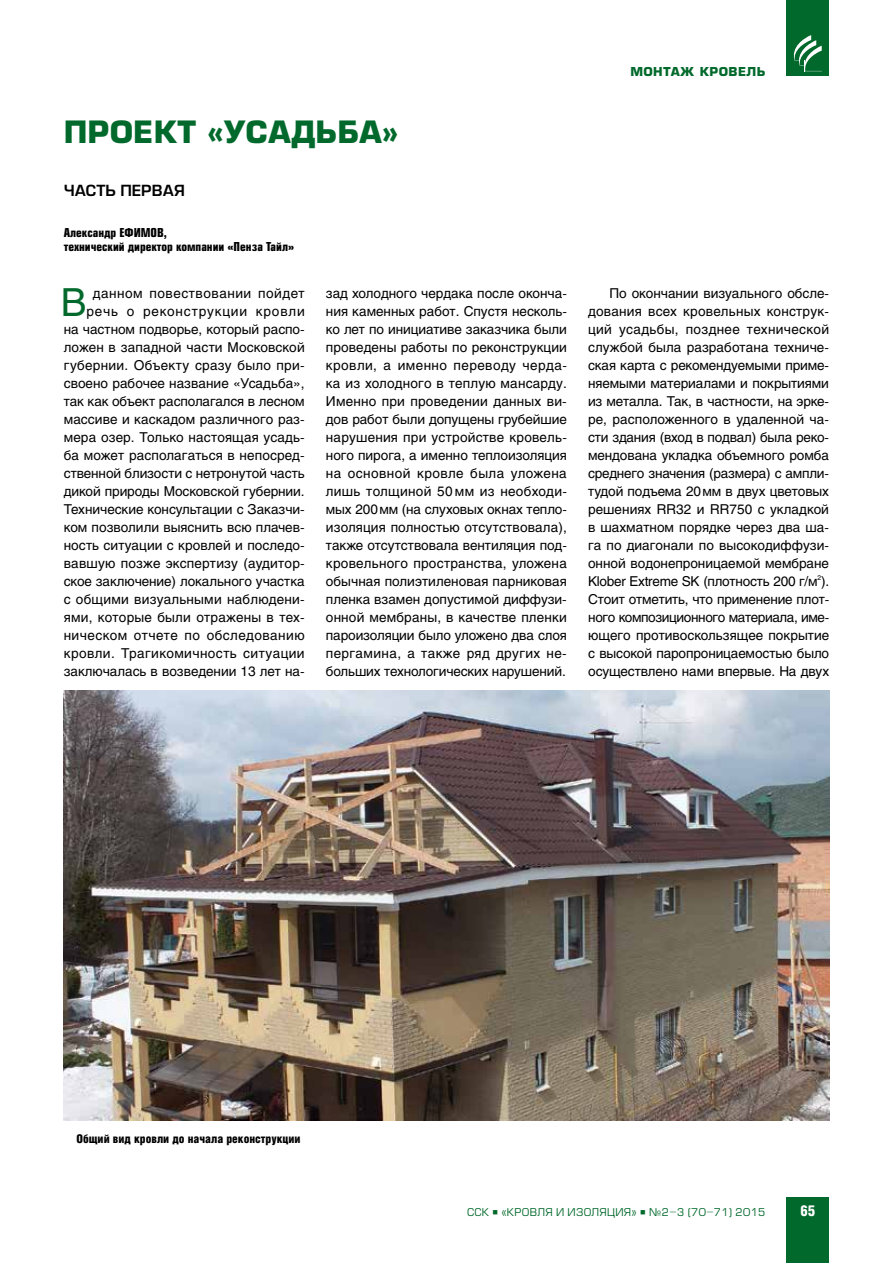
<style>
.page{position:relative;width:893px;height:1263px;background:#fff}
.page>*{position:absolute;margin:0;border:0;box-sizing:border-box;transform-origin:0 0}
.t1{font:38.25px "Helios";color:#00692b}
.t2{font:700 30px "Europe";color:#00692b}
.t3{font:15px "Europe Demi";color:#000}
.t4{font:900 15px "Helios Cond";color:#fff}
.t5{font:13.5px/18px "Helios";color:#000;text-align:justify}
.t6{font:700 12px/14.4px "Europe Cond";color:#000}
.t7{font:900 12px "Helios Cond";color:#000}
.t8{font:700 12px "Europe";letter-spacing:.03em;color:#00692b}
.t9{font:10.5px "Europe";letter-spacing:.03em;color:#00692b}
</style>
<div class="page">
<div style="left:786px;top:1197px;width:43px;height:66px;background:#00692b"></div>
<div style="left:786px;top:0;width:43px;height:76px;background:#00692b"></div>
<svg style="left:794px;top:35px;width:28px;height:36px"></svg>
<img style="left:64px;top:690px;width:765px;height:431px">
<p class="t8" style="left:630px;top:64px;width:137px">монтаж кровель</p>
<h2 class="t2" style="left:64px;top:114px;width:337px">ПРОЕКТ «УСАДЬБА»</h2>
<p class="t3" style="left:64px;top:182px;width:123px">ЧАСТЬ ПЕРВАЯ</p>
<p class="t6" style="left:64px;top:225px;width:232px">Александр Ефимов,<br>технический директор компании «Пенза Тайл»</p>
<h1 class="t1" style="left:61px;top:279px;width:27px">В</h1>
<p class="t5" style="left:64px;top:284px;width:243px;text-align:right">данном повествовании пойдет речь о реконструкции кровли<br>на частном подворье, который распо&shy;ложен в западной части Московской губернии. Объекту сразу было при&shy;своено рабочее название «Усадьба», так как объект располагался в лесном массиве и каскадом различного раз&shy;мера озер. Только настоящая усадь&shy;ба может располагаться в непосред&shy;ственной близости с нетронутой часть дикой природы Московской губернии.<br>Технические консультации с Заказчи&shy;ком позволили выяснить всю плачев&shy;ность ситуации с кровлей и последо&shy;вавшую позже экспертизу (аудитор&shy;ское заключение) локального участка с общими визуальными наблюдени&shy;ями, которые были отражены в тех&shy;ническом отчете по обследованию кровли. Трагикомичность ситуации заключалась в возведении 13 лет на-</p>
<p class="t5" style="left:326px;top:284px;width:243px">зад холодного чердака после оконча&shy;ния каменных работ. Спустя несколь&shy;ко лет по инициативе заказчика были проведены работы по реконструкции кровли, а именно переводу черда&shy;ка из холодного в теплую мансарду.<br>Именно при проведении данных ви&shy;дов работ были допущены грубейшие нарушения при устройстве кровель&shy;ного пирога, а именно теплоизоляция на основной кровле была уложена лишь толщиной 50 мм из необходи&shy;мых 200мм (на слуховых окнах тепло&shy;изоляция полностью отсутствовала), также отсутствовала вентиляция под&shy;кровельного пространства, уложена обычная полиэтиленовая парниковая пленка взамен допустимой диффузи&shy;онной мембраны, в качестве пленки пароизоляции было уложено два слоя пергамина, а также ряд других не&shy;больших технологических нарушений.</p>
<p class="t5" style="left:588px;top:284px;width:243px;text-indent:21px">По окончании визуального обсле&shy;дования всех кровельных конструк&shy;ций усадьбы, позднее технической службой была разработана техниче&shy;ская карта с рекомендуемыми приме&shy;няемыми материалами и покрытиями из металла. Так, в частности, на эрке&shy;ре, расположенного в удаленной ча&shy;сти здания (вход в подвал) была реко&shy;мендована укладка объемного ромба среднего значения (размера) с ампли&shy;тудой подъема 20мм в двух цветовых решениях RR32 и RR750 с укладкой в шахматном порядке через два ша&shy;га по диагонали по высокодиффузи&shy;онной водонепроницаемой мембране Klober Extreme SK (плотность 200 г/м<sup>2</sup>).<br>Стоит отметить, что применение плот&shy;ного композиционного материала, име&shy;ющего противоскользящее покрытие с высокой паропроницаемостью было осуществлено нами впервые. На двух</p>
<p class="t7" style="left:77px;top:1132px;width:226px">Общий вид кровли до начала реконструкции</p>
<p class="t9" style="left:467px;top:1206px;width:300px">ССК ■ «Кровля и Изоляция» ■ №2–3 (70–71) 2015</p>
<p class="t4" style="left:800px;top:1202px;width:17px">65</p>
</div>
